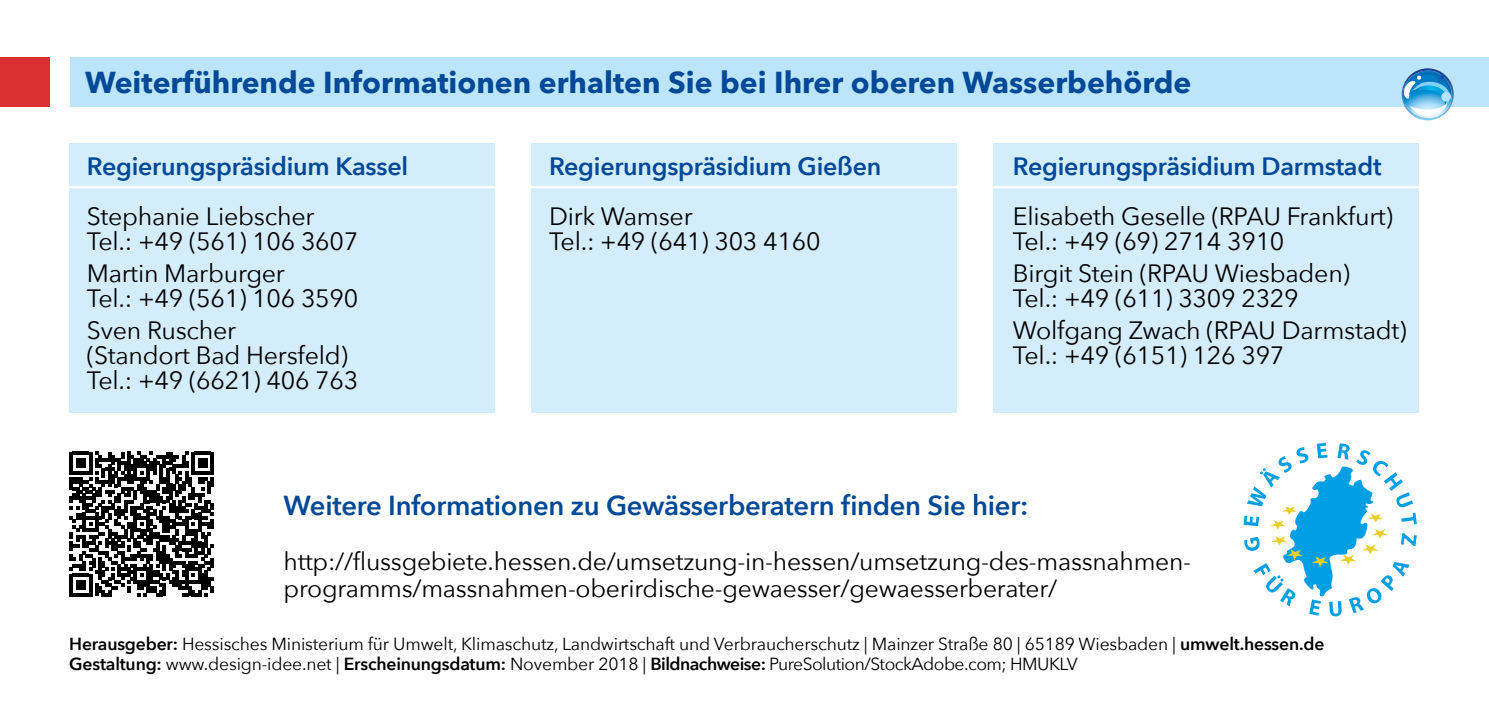
<style>
.page{position:relative;width:1489px;height:702px;background:#fff}
.page>*{position:absolute;margin:0;border:0;box-sizing:border-box;transform-origin:0 0}
.t1{font:700 30px "Avenir Next LT Pro";color:#004996}
.t2{font:600 27.5px "Avenir Next";letter-spacing:-.01em;color:#004996}
.t3{font:25px/25px "Avenir Next";letter-spacing:-.01em;color:#000}
.t4{font:600 25px "Avenir Next";letter-spacing:-.01em;color:#004996}
.t5{font:24.75px/27.5px "Avenir Next";letter-spacing:-.01em;color:#000}
.t6{font:17.5px/20px "Avenir Next";letter-spacing:-.01em;color:#000}
.s1{font-weight:600}
</style>
<div class="page">
<div style="left:0;top:57px;width:50px;height:49px;background:#dc2f34"></div>
<div style="left:71px;top:57px;width:1417px;height:49px;background:#bce4fa"></div>
<div style="left:69px;top:143px;width:425px;height:269px;background:#d4edfc"></div>
<div style="left:531px;top:143px;width:425px;height:269px;background:#d4edfc"></div>
<div style="left:993px;top:143px;width:425px;height:269px;background:#d4edfc"></div>
<hr style="left:48px;top:186px;width:1440px;height:2px;background:#fff">
<svg style="left:70px;top:452px;width:144px;height:144px"></svg>
<svg style="left:1243px;top:443px;width:173px;height:173px"></svg>
<svg style="left:1401px;top:68px;width:57px;height:53px"></svg>
<h1 class="t1" style="left:85px;top:64px;width:1107px">Weiterführende Informationen erhalten Sie bei Ihrer oberen Wasserbehörde</h1>
<h2 class="t4" style="left:87px;top:145px;width:323px">Regierungspräsidium Kassel</h2>
<p class="t3" style="left:87px;top:203px;width:229px">Stephanie Liebscher</p>
<p class="t3" style="left:87px;top:228px;width:273px">Tel.: +49 (561) 106 3607</p>
<p class="t3" style="left:87px;top:260px;width:199px">Martin Marburger</p>
<p class="t3" style="left:87px;top:285px;width:273px">Tel.: +49 (561) 106 3590</p>
<p class="t3" style="left:87px;top:317px;width:262px">Sven Ruscher<br>(Standort Bad Hersfeld)</p>
<p class="t3" style="left:87px;top:367px;width:273px">Tel.: +49 (6621) 406 763</p>
<h2 class="t4" style="left:549px;top:145px;width:334px">Regierungspräsidium Gießen</h2>
<p class="t3" style="left:549px;top:203px;width:145px">Dirk Wamser</p>
<p class="t3" style="left:549px;top:228px;width:273px">Tel.: +49 (641) 303 4160</p>
<h2 class="t4" style="left:1012px;top:145px;width:370px">Regierungspräsidium Darmstadt</h2>
<p class="t3" style="left:1012px;top:203px;width:381px">Elisabeth Geselle (RPAU Frankfurt)</p>
<p class="t3" style="left:1012px;top:228px;width:273px">Tel.: +49 (69) 2714 3910</p>
<p class="t3" style="left:1012px;top:260px;width:338px">Birgit Stein (RPAU Wiesbaden)</p>
<p class="t3" style="left:1012px;top:285px;width:287px">Tel.: +49 (611) 3309 2329</p>
<p class="t3" style="left:1012px;top:317px;width:395px">Wolfgang Zwach (RPAU Darmstadt)</p>
<p class="t3" style="left:1012px;top:342px;width:273px">Tel.: +49 (6151) 126 397</p>
<p class="t2" style="left:283px;top:482px;width:746px">Weitere Informationen zu Gewässerberatern finden Sie hier:</p>
<p class="t5" style="left:283px;top:546px;width:909px">http://flussgebiete.hessen.de/umsetzung-in-hessen/umsetzung-des-massnahmen&shy;programms/massnahmen-oberirdische-gewaesser/gewaesserberater/</p>
<p class="t6" style="left:69px;top:633px;width:1256px"><span class="s1">Herausgeber:</span> Hessisches Ministerium für Umwelt, Klimaschutz, Landwirtschaft und Verbraucherschutz | Mainzer Straße 80 | 65189 Wiesbaden | <span class="s1">umwelt.hessen.de<br>Gestaltung:</span> www.design-idee.net | <span class="s1">Erscheinungsdatum:</span> November 2018 | <span class="s1">Bildnachweise:</span> PureSolution/StockAdobe.com; HMUKLV</p>
</div>
